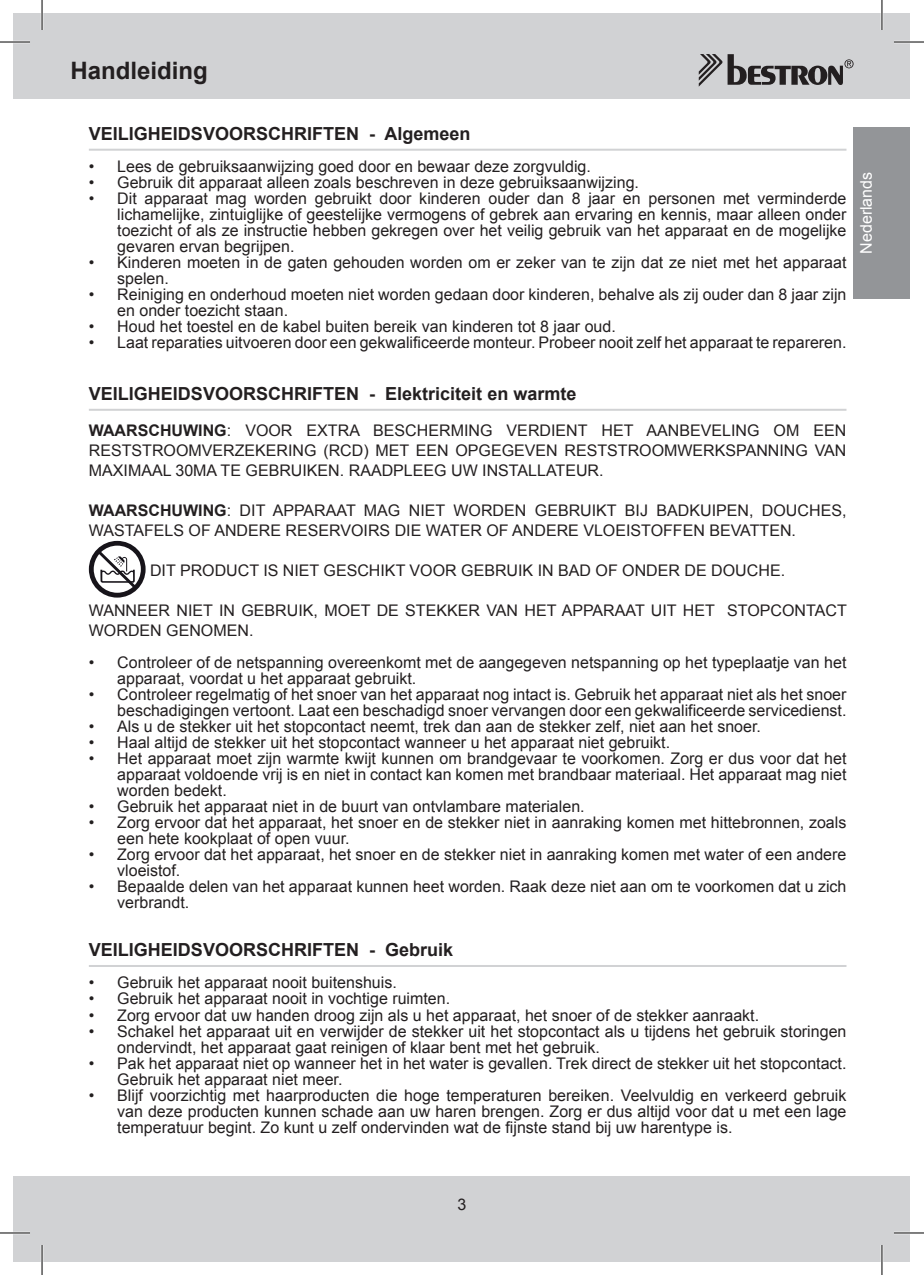
<style>
.page{position:relative;width:924px;height:1275px;background:#fff}
.page>*{position:absolute;margin:0;border:0;box-sizing:border-box;transform-origin:0 0}
.t1{font:700 24px "Arial";color:#231f20}
.t2{font:700 18px "Arial";color:#231f20}
.t3{font:16px/16px "Arial";color:#231f20}
.t4{font:16px "Arial";color:#fff}
.s1{font-weight:700}
</style>
<div class="page">
<div style="left:14px;top:14px;width:895px;height:85px;background:#d1d2d4"></div>
<div style="left:14px;top:1176px;width:895px;height:85px;background:#d1d2d4"></div>
<svg style="left:698px;top:54px;width:155px;height:33px"></svg>
<div style="left:853px;top:127px;width:56px;height:171px;background:#939598"></div>
<hr style="left:89px;top:149px;width:757px;height:2px;background:#d1d2d4">
<hr style="left:89px;top:409px;width:757px;height:2px;background:#d1d2d4">
<hr style="left:89px;top:965px;width:757px;height:2px;background:#d1d2d4">
<svg style="left:89px;top:541px;width:56px;height:56px"></svg>
<hr style="left:0;top:41px;width:30px;height:2px;background:#fff">
<hr style="left:893px;top:41px;width:30px;height:2px;background:#fff">
<hr style="left:0;top:1231px;width:30px;height:3px;background:#fff">
<hr style="left:893px;top:1231px;width:30px;height:3px;background:#fff">
<hr style="left:41px;top:0;width:2px;height:30px;background:#fff">
<hr style="left:41px;top:1245px;width:2px;height:30px;background:#fff">
<hr style="left:880px;top:0;width:2px;height:30px;background:#fff">
<hr style="left:880px;top:1245px;width:2px;height:30px;background:#fff">
<hr style="left:0;top:42px;width:30px;height:1px;background:#000">
<hr style="left:893px;top:42px;width:30px;height:1px;background:#000">
<hr style="left:0;top:1232px;width:30px;height:1px;background:#000">
<hr style="left:893px;top:1232px;width:30px;height:1px;background:#000">
<hr style="left:42px;top:0;width:1px;height:30px;background:#000">
<hr style="left:42px;top:1245px;width:1px;height:30px;background:#000">
<hr style="left:881px;top:0;width:1px;height:30px;background:#000">
<hr style="left:881px;top:1245px;width:1px;height:30px;background:#000">
<h1 class="t1" style="left:70px;top:62px;width:139px">HANDLEIDING</h1>
<p class="t2" style="left:89px;top:127px;width:383px">VEILIGHEIDSVOORSCHRIFTEN - ALGEMEEN</p>
<p class="t3" style="left:89px;top:159px;width:503px">• Lees de gebruiksaanwijzing goed door en bewaar deze zorgvuldig.</p>
<p class="t3" style="left:89px;top:175px;width:551px">• Gebruik dit apparaat alleen zoals beschreven in deze gebruiksaanwijzing.</p>
<p class="t3" style="left:117px;top:191px;width:730px;text-align:justify;text-indent:-28px">• Dit apparaat mag worden gebruikt door kinderen ouder dan 8 jaar en personen met verminderde lichamelijke, zintuiglijke of geestelijke vermogens of gebrek aan ervaring en kennis, maar alleen onder toezicht of als ze instructie hebben gekregen over het veilig gebruik van het apparaat en de mogelijke gevaren ervan begrijpen.</p>
<p class="t3" style="left:117px;top:255px;width:730px;text-indent:-28px">• Kinderen moeten in de gaten gehouden worden om er zeker van te zijn dat ze niet met het apparaat spelen.</p>
<p class="t3" style="left:117px;top:287px;width:730px;text-indent:-28px">• Reiniging en onderhoud moeten niet worden gedaan door kinderen, behalve als zij ouder dan 8 jaar zijn en onder toezicht staan.</p>
<p class="t3" style="left:89px;top:319px;width:528px">• Houd het toestel en de kabel buiten bereik van kinderen tot 8 jaar oud.</p>
<p class="t3" style="left:89px;top:335px;width:758px">• Laat reparaties uitvoeren door een gekwalificeerde monteur. Probeer nooit zelf het apparaat te repareren.</p>
<p class="t2" style="left:89px;top:387px;width:489px">VEILIGHEIDSVOORSCHRIFTEN - ELEKTRICITEIT EN WARMTE</p>
<p class="t3" style="left:89px;top:421px;width:758px;line-height:20px;text-align:justify"><span class="s1">WAARSCHUWING</span>: VOOR EXTRA BESCHERMING VERDIENT HET AANBEVELING OM EEN RESTSTROOMVERZEKERING (RCD) MET EEN OPGEGEVEN RESTSTROOMWERKSPANNING VAN MAXIMAAL 30MA TE GEBRUIKEN. RAADPLEEG UW INSTALLATEUR.</p>
<p class="t3" style="left:89px;top:501px;width:758px;line-height:20px"><span class="s1">WAARSCHUWING</span>: DIT APPARAAT MAG NIET WORDEN GEBRUIKT BIJ BADKUIPEN, DOUCHES,<br>WASTAFELS OF ANDERE RESERVOIRS DIE WATER OF ANDERE VLOEISTOFFEN BEVATTEN.</p>
<p class="t3" style="left:150px;top:563px;width:636px">DIT PRODUCT IS NIET GESCHIKT VOOR GEBRUIK IN BAD OF ONDER DE DOUCHE.</p>
<p class="t3" style="left:89px;top:601px;width:759px;line-height:20px">WANNEER NIET IN GEBRUIK, MOET DE STEKKER VAN HET APPARAAT UIT HET STOPCONTACT<br>WORDEN GENOMEN.</p>
<p class="t3" style="left:117px;top:655px;width:730px;text-indent:-28px">• Controleer of de netspanning overeenkomt met de aangegeven netspanning op het typeplaatje van het apparaat, voordat u het apparaat gebruikt.</p>
<p class="t3" style="left:89px;top:687px;width:758px;text-align:right">• Controleer regelmatig of het snoer van het apparaat nog intact is. Gebruik het apparaat niet als het snoer beschadigingen vertoont. Laat een beschadigd snoer vervangen door een gekwalificeerde servicedienst.</p>
<p class="t3" style="left:89px;top:719px;width:673px">• Als u de stekker uit het stopcontact neemt, trek dan aan de stekker zelf, niet aan het snoer.</p>
<p class="t3" style="left:89px;top:735px;width:582px">• Haal altijd de stekker uit het stopcontact wanneer u het apparaat niet gebruikt.</p>
<p class="t3" style="left:117px;top:751px;width:730px;text-align:justify;text-indent:-28px">• Het apparaat moet zijn warmte kwijt kunnen om brandgevaar te voorkomen. Zorg er dus voor dat het apparaat voldoende vrij is en niet in contact kan komen met brandbaar materiaal. Het apparaat mag niet worden bedekt.</p>
<p class="t3" style="left:89px;top:799px;width:497px">• Gebruik het apparaat niet in de buurt van ontvlambare materialen.</p>
<p class="t3" style="left:117px;top:815px;width:730px;text-indent:-28px">• Zorg ervoor dat het apparaat, het snoer en de stekker niet in aanraking komen met hittebronnen, zoals een hete kookplaat of open vuur.</p>
<p class="t3" style="left:117px;top:847px;width:730px;text-indent:-28px">• Zorg ervoor dat het apparaat, het snoer en de stekker niet in aanraking komen met water of een andere vloeistof.</p>
<p class="t3" style="left:117px;top:879px;width:730px;text-indent:-28px">• Bepaalde delen van het apparaat kunnen heet worden. Raak deze niet aan om te voorkomen dat u zich verbrandt.</p>
<p class="t2" style="left:89px;top:943px;width:366px">VEILIGHEIDSVOORSCHRIFTEN - GEBRUIK</p>
<p class="t3" style="left:89px;top:975px;width:309px">• Gebruik het apparaat nooit buitenshuis.</p>
<p class="t3" style="left:89px;top:991px;width:363px">• Gebruik het apparaat nooit in vochtige ruimten.</p>
<p class="t3" style="left:89px;top:1007px;width:671px">• Zorg ervoor dat uw handen droog zijn als u het apparaat, het snoer of de stekker aanraakt.</p>
<p class="t3" style="left:117px;top:1023px;width:730px;text-indent:-28px">• Schakel het apparaat uit en verwijder de stekker uit het stopcontact als u tijdens het gebruik storingen ondervindt, het apparaat gaat reinigen of klaar bent met het gebruik.</p>
<p class="t3" style="left:117px;top:1055px;width:730px;text-indent:-28px">• Pak het apparaat niet op wanneer het in het water is gevallen. Trek direct de stekker uit het stopcontact.<br>Gebruik het apparaat niet meer.</p>
<p class="t3" style="left:117px;top:1087px;width:730px;text-align:justify;text-indent:-28px">• Blijf voorzichtig met haarproducten die hoge temperaturen bereiken. Veelvuldig en verkeerd gebruik van deze producten kunnen schade aan uw haren brengen. Zorg er dus altijd voor dat u met een lage temperatuur begint. Zo kunt u zelf ondervinden wat de fijnste stand bij uw harentype is.</p>
<p class="t4" style="left:859px;top:254px;width:83px;rotate:-90deg">Nederlands</p>
<p class="t3" style="left:457px;top:1197px;width:10px">3</p>
</div>
